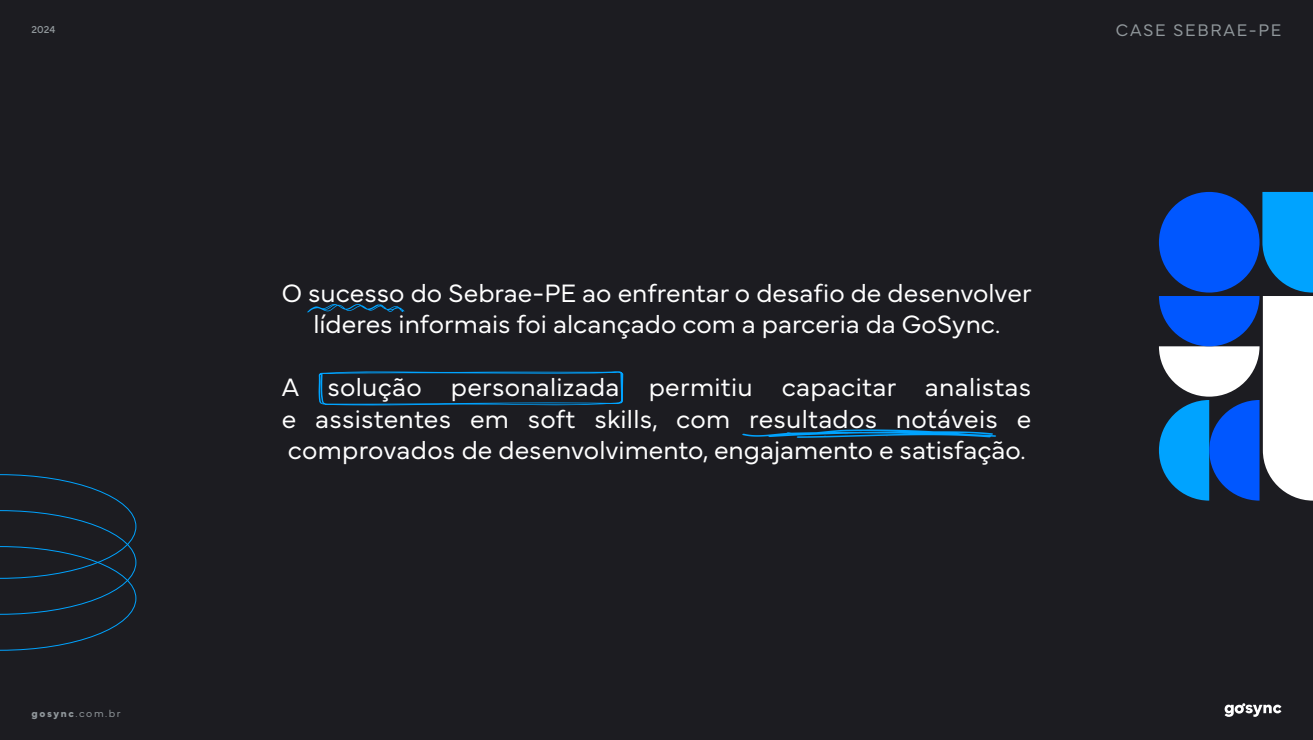
<style>
.page{position:relative;width:1313px;height:740px;background:#fff}
.page>*{position:absolute;margin:0;border:0;box-sizing:border-box;transform-origin:0 0}
.t1{font:300 26.25px/31.5px "Mundial";color:#fff;text-align:center}
.t2{font:300 17.5px "Mundial";letter-spacing:.1em;color:#91989c}
.t3{font:300 10.5px "Mundial";color:#91989c}
.t4{font:10.5px "Mundial";color:#91989c}
.s1{font-weight:700}
</style>
<div class="page">
<div style="left:0;top:0;width:1312px;height:739px;background:#1c1c21"></div>
<svg style="left:0;top:474px;width:136px;height:176px"></svg>
<svg style="left:1158px;top:192px;width:154px;height:308px"></svg>
<svg style="left:307px;top:304px;width:97px;height:8px"></svg>
<svg style="left:318px;top:371px;width:305px;height:34px"></svg>
<svg style="left:742px;top:429px;width:254px;height:9px"></svg>
<svg style="left:1224px;top:703px;width:57px;height:13px"></svg>
<p class="t4" style="left:32px;top:21px;width:25px">2024</p>
<p class="t2" style="left:1116px;top:16px;width:167px">CASE SEBRAE-PE</p>
<p class="t3" style="left:32px;top:705px;width:91px"><span class="s1">gosync</span>.com.br</p>
<p class="t1" style="left:282px;top:274px;width:751px">O sucesso do Sebrae-PE ao enfrentar o desafio de desenvolver líderes informais foi alcançado com a parceria da GoSync.</p>
<p class="t1" style="left:282px;top:369px;width:751px;text-align:justify">A solução personalizada permitiu capacitar analistas e assistentes em soft skills, com resultados notáveis e comprovados de desenvolvimento, engajamento e satisfação.</p>
</div>
